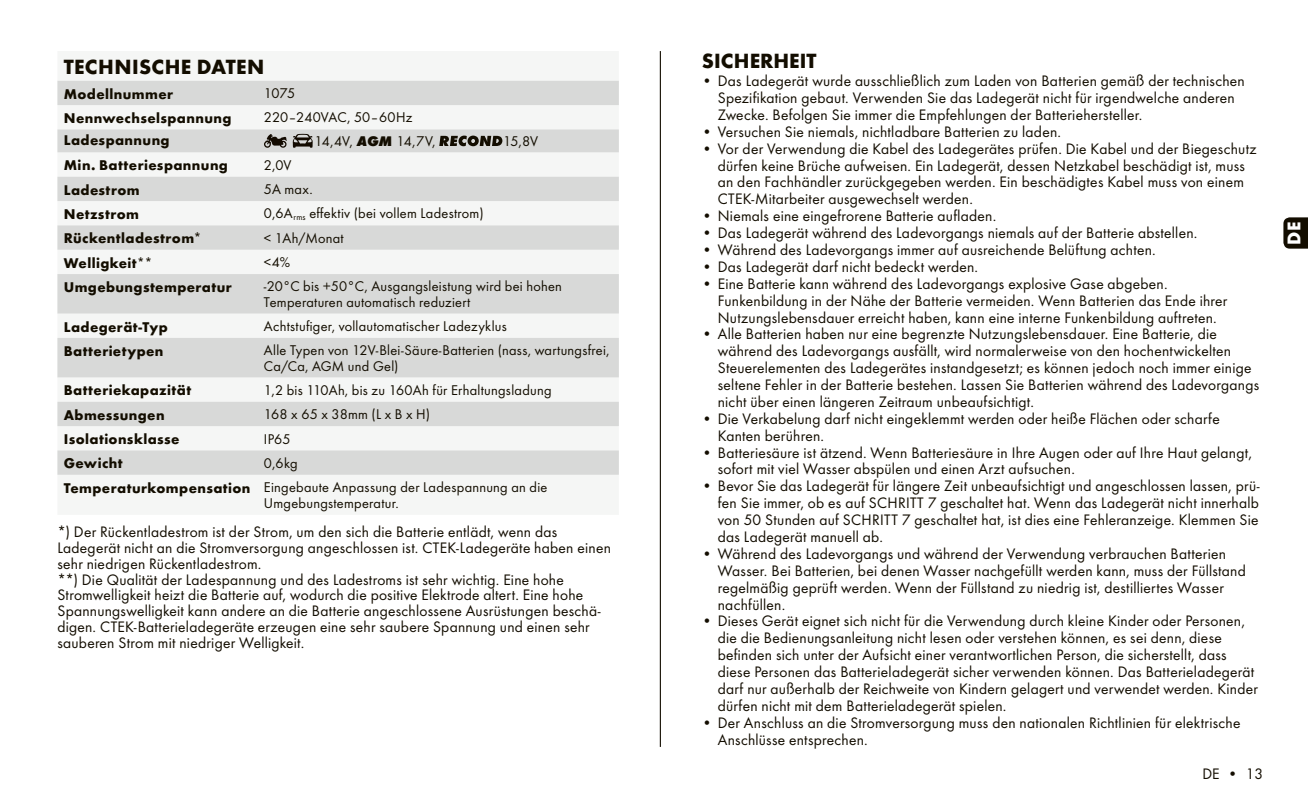
<style>
.page{position:relative;width:1308px;height:798px;background:#fff}
.page>*{position:absolute;margin:0;border:0;box-sizing:border-box;transform-origin:0 0}
.t1{font:700 21.38px "Futura";letter-spacing:.01em;color:#130d00}
.t2{font:700 19.12px "Futura";color:#fff}
.t3{font:15.75px/16.9px "Futura Boo";letter-spacing:.015em;color:#130d00}
.t4{font:14.62px/15.8px "Futura Boo";letter-spacing:.02em;color:#130d00}
.t5{font:700 14.62px "Futura";letter-spacing:.03em;color:#130d00}
.s1{font-family:"Futura";font-weight:700;font-style:italic;font-stretch:expanded;font-size:14.4px}
.s2{font-size:9px}
.s3{font-family:"Futura";font-weight:700}
</style>
<div class="page">
<svg style="left:1283px;top:217px;width:24px;height:31px"></svg>
<hr style="left:660px;top:51px;width:1px;height:695px;background:#130d00">
<svg style="left:57px;top:81px;width:562px;height:393px;fill:#d8d9d8"></svg>
<svg style="left:264px;top:134px;width:23px;height:14px"></svg>
<svg style="left:293px;top:134px;width:20px;height:14px"></svg>
<svg style="left:439px;top:135px;width:63px;height:11px"></svg>
<h1 class="t1" style="left:64px;top:54px;width:202px">TECHNISCHE DATEN</h1>
<p class="t5" style="left:64px;top:85px;width:111px">Modellnummer</p>
<p class="t4" style="left:264px;top:85px;width:33px">1075</p>
<p class="t5" style="left:64px;top:109px;width:169px">Nennwechselspannung</p>
<p class="t4" style="left:264px;top:110px;width:150px">220–240VAC, 50–60Hz</p>
<p class="t5" style="left:64px;top:131px;width:107px">Ladespannung</p>
<p class="t4" style="left:314px;top:133px;width:123px">14,4V, <span class="s1">AGM</span> 14,7V,</p>
<p class="t4" style="left:503px;top:133px;width:36px">15,8V</p>
<p class="t5" style="left:64px;top:156px;width:166px">Min. Batteriespannung</p>
<p class="t4" style="left:264px;top:157px;width:29px">2,0V</p>
<p class="t5" style="left:64px;top:181px;width:77px">Ladestrom</p>
<p class="t4" style="left:264px;top:181px;width:50px">5A max.</p>
<p class="t5" style="left:64px;top:205px;width:77px">Netzstrom</p>
<p class="t4" style="left:264px;top:205px;width:221px">0,6A<span class="s2">rms</span> effektiv (bei vollem Ladestrom)</p>
<p class="t5" style="left:64px;top:229px;width:140px">Rückentladestrom*</p>
<p class="t4" style="left:264px;top:230px;width:81px">&lt; 1Ah/Monat</p>
<p class="t5" style="left:64px;top:253px;width:91px">Welligkeit**</p>
<p class="t4" style="left:264px;top:254px;width:28px">&lt;4%</p>
<p class="t5" style="left:64px;top:278px;width:170px">Umgebungstemperatur</p>
<p class="t4" style="left:264px;top:278px;width:299px">-20°C bis +50°C, Ausgangsleistung wird bei hohen<br>Temperaturen automatisch reduziert</p>
<p class="t5" style="left:64px;top:317px;width:105px">Ladegerät-Typ</p>
<p class="t4" style="left:264px;top:318px;width:244px">Achtstufiger, vollautomatischer Ladezyklus</p>
<p class="t5" style="left:64px;top:342px;width:101px">Batterietypen</p>
<p class="t4" style="left:264px;top:342px;width:347px">Alle Typen von 12V-Blei-Säure-Batterien (nass, wartungsfrei,<br>Ca/Ca, AGM und Gel)</p>
<p class="t5" style="left:64px;top:381px;width:129px">Batteriekapazität</p>
<p class="t4" style="left:264px;top:382px;width:289px">1,2 bis 110Ah, bis zu 160Ah für Erhaltungsladung</p>
<p class="t5" style="left:64px;top:405px;width:102px">Abmessungen</p>
<p class="t4" style="left:264px;top:406px;width:168px">168 x 65 x 38mm (L x B x H)</p>
<p class="t5" style="left:64px;top:430px;width:117px">Isolationsklasse</p>
<p class="t4" style="left:264px;top:430px;width:28px">IP65</p>
<p class="t5" style="left:64px;top:454px;width:60px">Gewicht</p>
<p class="t4" style="left:64px;top:450px;width:485px;line-height:24.3px;text-indent:200px">0,6kg<br><span class="s3">Temperaturkompensation</span> Eingebaute Anpassung der Ladespannung an die</p>
<p class="t4" style="left:264px;top:495px;width:136px">Umgebungstemperatur.</p>
<p class="t3" style="left:57px;top:524px;width:555px;line-height:15.8px">*) Der Rückentladestrom ist der Strom, um den sich die Batterie entlädt, wenn das Ladegerät nicht an die Stromversorgung angeschlossen ist. CTEK-Ladegeräte haben einen sehr niedrigen Rückentladestrom.<br>**) Die Qualität der Ladespannung und des Ladestroms ist sehr wichtig. Eine hohe Stromwelligkeit heizt die Batterie auf, wodurch die positive Elektrode altert. Eine hohe Spannungswelligkeit kann andere an die Batterie angeschlossene Ausrüstungen beschä&shy;digen. CTEK-Batterieladegeräte erzeugen eine sehr saubere Spannung und einen sehr sauberen Strom mit niedriger Welligkeit.</p>
<h1 class="t1" style="left:702px;top:48px;width:116px">SICHERHEIT</h1>
<p class="t3" style="left:718px;top:72px;width:528px;text-indent:-16px">• Das Ladegerät wurde ausschließlich zum Laden von Batterien gemäß der technischen<br>Spezifikation gebaut. Verwenden Sie das Ladegerät nicht für irgendwelche anderen<br>Zwecke. Befolgen Sie immer die Empfehlungen der Batteriehersteller.</p>
<p class="t3" style="left:702px;top:123px;width:361px">• Versuchen Sie niemals, nichtladbare Batterien zu laden.</p>
<p class="t3" style="left:718px;top:140px;width:540px;text-indent:-16px">• Vor der Verwendung die Kabel des Ladegerätes prüfen. Die Kabel und der Biegeschutz dürfen keine Brüche aufweisen. Ein Ladegerät, dessen Netzkabel beschädigt ist, muss an den Fachhändler zurückgegeben werden. Ein beschädigtes Kabel muss von einem CTEK-Mitarbeiter ausgewechselt werden.</p>
<p class="t3" style="left:702px;top:207px;width:296px">• Niemals eine eingefrorene Batterie aufladen.</p>
<p class="t3" style="left:702px;top:224px;width:497px">• Das Ladegerät während des Ladevorgangs niemals auf der Batterie abstellen.</p>
<p class="t3" style="left:702px;top:241px;width:455px">• Während des Ladevorgangs immer auf ausreichende Belüftung achten.</p>
<p class="t3" style="left:702px;top:258px;width:278px">• Das Ladegerät darf nicht bedeckt werden.</p>
<p class="t3" style="left:718px;top:275px;width:511px;text-indent:-16px">• Eine Batterie kann während des Ladevorgangs explosive Gase abgeben.<br>Funkenbildung in der Nähe der Batterie vermeiden. Wenn Batterien das Ende ihrer<br>Nutzungslebensdauer erreicht haben, kann eine interne Funkenbildung auftreten.</p>
<p class="t3" style="left:718px;top:325px;width:543px;text-indent:-16px">• Alle Batterien haben nur eine begrenzte Nutzungslebensdauer. Eine Batterie, die während des Ladevorgangs ausfällt, wird normalerweise von den hochentwickelten Steuerelementen des Ladegerätes instandgesetzt; es können jedoch noch immer einige seltene Fehler in der Batterie bestehen. Lassen Sie Batterien während des Ladevorgangs nicht über einen längeren Zeitraum unbeaufsichtigt.</p>
<p class="t3" style="left:718px;top:410px;width:503px;text-indent:-16px">• Die Verkabelung darf nicht eingeklemmt werden oder heiße Flächen oder scharfe<br>Kanten berühren.</p>
<p class="t3" style="left:718px;top:443px;width:535px;text-indent:-16px">• Batteriesäure ist ätzend. Wenn Batteriesäure in Ihre Augen oder auf Ihre Haut gelangt, sofort mit viel Wasser abspülen und einen Arzt aufsuchen.</p>
<p class="t3" style="left:718px;top:477px;width:543px;text-align:justify;text-indent:-16px">• Bevor Sie das Ladegerät für längere Zeit unbeaufsichtigt und angeschlossen lassen, prü&shy;fen Sie immer, ob es auf SCHRITT 7 geschaltet hat. Wenn das Ladegerät nicht innerhalb von 50 Stunden auf SCHRITT 7 geschaltet hat, ist dies eine Fehleranzeige. Klemmen Sie das Ladegerät manuell ab.</p>
<p class="t3" style="left:718px;top:545px;width:529px;text-indent:-16px">• Während des Ladevorgangs und während der Verwendung verbrauchen Batterien Wasser. Bei Batterien, bei denen Wasser nachgefüllt werden kann, muss der Füllstand regelmäßig geprüft werden. Wenn der Füllstand zu niedrig ist, destilliertes Wasser nachfüllen.</p>
<p class="t3" style="left:718px;top:612px;width:541px;text-indent:-16px">• Dieses Gerät eignet sich nicht für die Verwendung durch kleine Kinder oder Personen, die die Bedienungsanleitung nicht lesen oder verstehen können, es sei denn, diese befinden sich unter der Aufsicht einer verantwortlichen Person, die sicherstellt, dass diese Personen das Batterieladegerät sicher verwenden können. Das Batterieladegerät darf nur außerhalb der Reichweite von Kindern gelagert und verwendet werden. Kinder dürfen nicht mit dem Batterieladegerät spielen.</p>
<p class="t3" style="left:718px;top:713px;width:524px;text-indent:-16px">• Der Anschluss an die Stromversorgung muss den nationalen Richtlinien für elektrische<br>Anschlüsse entsprechen.</p>
<p class="t3" style="left:1202px;top:764px;width:62px">DE • 13</p>
<p class="t2" style="left:1282px;top:244px;width:24px;rotate:-90deg">DE</p>
</div>
